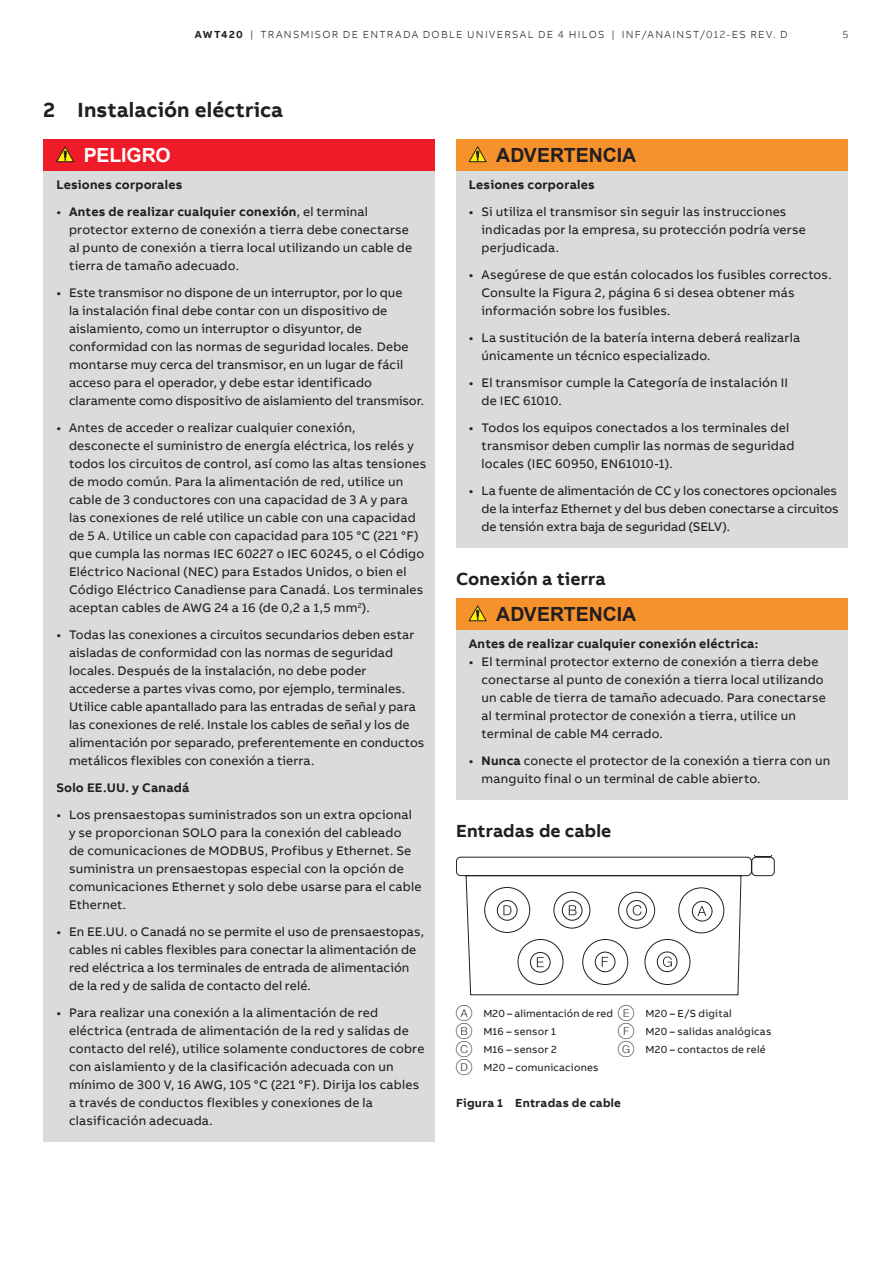
<style>
.page{position:relative;width:893px;height:1263px;background:#fff}
.page>*{position:absolute;margin:0;border:0;box-sizing:border-box;transform-origin:0 0}
.t1{font:700 21px "AB Bvoice";letter-spacing:.005em;color:#231f20}
.t2{font:700 19.5px "Arial";letter-spacing:-.005em;color:#231f20}
.t3{font:700 19.5px "Arial";letter-spacing:-.005em;color:#fff}
.t4{font:700 18px "AB Bvoice";letter-spacing:.005em;color:#231f20}
.t5{font:12.75px/18px "AB Bvoice";letter-spacing:.01em;color:#231f20}
.t6{font:700 12.75px "AB Bvoice";letter-spacing:.02em;color:#231f20}
.t7{font:700 12px "AB Bvoice";letter-spacing:.02em;color:#231f20}
.t8{font:10.5px/18px "AB Bvoice";letter-spacing:.02em;color:#231f20}
.t9{font:300 10.5px "AB Bvoice";letter-spacing:.12em;color:#231f20}
.s1{font-weight:700}
.s2{font-family:"Number Clear"}
</style>
<div class="page">
<div style="left:44px;top:139px;width:391px;height:31px;background:#ee1c28"></div>
<div style="left:44px;top:171px;width:391px;height:30px;background:#dadcdb"></div>
<div style="left:44px;top:198px;width:391px;height:88px;background:#dadcdb"></div>
<div style="left:44px;top:279px;width:391px;height:142px;background:#dadcdb"></div>
<div style="left:44px;top:414px;width:391px;height:214px;background:#dadcdb"></div>
<div style="left:44px;top:621px;width:391px;height:160px;background:#dadcdb"></div>
<div style="left:44px;top:774px;width:391px;height:30px;background:#dadcdb"></div>
<div style="left:44px;top:801px;width:391px;height:124px;background:#dadcdb"></div>
<div style="left:44px;top:918px;width:391px;height:88px;background:#dadcdb"></div>
<div style="left:44px;top:999px;width:391px;height:142px;background:#dadcdb"></div>
<svg style="left:56px;top:147px;width:18px;height:15px"></svg>
<div style="left:456px;top:139px;width:391px;height:31px;background:#f6922c"></div>
<div style="left:456px;top:171px;width:391px;height:30px;background:#dadcdb"></div>
<div style="left:456px;top:198px;width:391px;height:70px;background:#dadcdb"></div>
<div style="left:456px;top:261px;width:391px;height:70px;background:#dadcdb"></div>
<div style="left:456px;top:324px;width:391px;height:52px;background:#dadcdb"></div>
<div style="left:456px;top:369px;width:391px;height:52px;background:#dadcdb"></div>
<div style="left:456px;top:414px;width:391px;height:70px;background:#dadcdb"></div>
<div style="left:456px;top:477px;width:391px;height:70px;background:#dadcdb"></div>
<div style="left:456px;top:598px;width:391px;height:31px;background:#f6922c"></div>
<div style="left:456px;top:630px;width:391px;height:30px;background:#dadcdb"></div>
<div style="left:456px;top:648px;width:391px;height:106px;background:#dadcdb"></div>
<div style="left:456px;top:747px;width:391px;height:52px;background:#dadcdb"></div>
<svg style="left:469px;top:147px;width:17px;height:15px"></svg>
<svg style="left:469px;top:606px;width:17px;height:15px"></svg>
<svg style="left:456px;top:855px;width:319px;height:140px"></svg>
<p class="t9" style="left:195px;top:29px;width:594px"><span class="s1">AWT420</span> | TRANSMISOR DE ENTRADA DOBLE UNIVERSAL DE 4 HILOS | INF/ANAINST/012-ES REV. D</p>
<p class="t9" style="left:842px;top:28px;width:7px">5</p>
<h1 class="t1" style="left:44px;top:97px;width:241px">2 Instalación eléctrica</h1>
<h2 class="t3" style="left:84px;top:142px;width:88px">PELIGRO</h2>
<p class="t6" style="left:56px;top:177px;width:128px">Lesiones corporales</p>
<p class="t5" style="left:69px;top:203px;width:345px;text-indent:-13px">• <span class="s1">Antes de realizar cualquier conexión</span>, el terminal protector externo de conexión a tierra debe conectarse al punto de conexión a tierra local utilizando un cable de tierra de tamaño adecuado.</p>
<p class="t5" style="left:69px;top:284px;width:357px;text-indent:-13px">• Este transmisor no dispone de un interruptor, por lo que<br>la instalación final debe contar con un dispositivo de aislamiento, como un interruptor o disyuntor, de conformidad con las normas de seguridad locales. Debe montarse muy cerca del transmisor, en un lugar de fácil acceso para el operador, y debe estar identificado claramente como dispositivo de aislamiento del transmisor.</p>
<p class="t5" style="left:69px;top:419px;width:359px;text-indent:-13px">• Antes de acceder o realizar cualquier conexión, desconecte el suministro de energía eléctrica, los relés y todos los circuitos de control, así como las altas tensiones de modo común. Para la alimentación de red, utilice un cable de 3 conductores con una capacidad de 3 A y para las conexiones de relé utilice un cable con una capacidad de 5 A. Utilice un cable con capacidad para 105 °C (221 °F) que cumpla las normas IEC 60227 o IEC 60245, o el Código Eléctrico Nacional (NEC) para Estados Unidos, o bien el Código Eléctrico Canadiense para Canadá. Los terminales aceptan cables de AWG 24 a 16 (de 0,2 a 1,5 mm<sup>2</sup>).</p>
<p class="t5" style="left:69px;top:626px;width:357px;text-indent:-13px">• Todas las conexiones a circuitos secundarios deben estar aisladas de conformidad con las normas de seguridad locales. Después de la instalación, no debe poder accederse a partes vivas como, por ejemplo, terminales.<br>Utilice cable apantallado para las entradas de señal y para las conexiones de relé. Instale los cables de señal y los de alimentación por separado, preferentemente en conductos metálicos flexibles con conexión a tierra.</p>
<p class="t6" style="left:56px;top:780px;width:135px">Solo EE.UU. y Canadá</p>
<p class="t5" style="left:69px;top:806px;width:354px;text-indent:-13px">• Los prensaestopas suministrados son un extra opcional<br>y se proporcionan SOLO para la conexión del cableado<br>de comunicaciones de MODBUS, Profibus y Ethernet. Se suministra un prensaestopas especial con la opción de comunicaciones Ethernet y solo debe usarse para el cable Ethernet.</p>
<p class="t5" style="left:69px;top:923px;width:356px;text-indent:-13px">• En EE.UU. o Canadá no se permite el uso de prensaestopas, cables ni cables flexibles para conectar la alimentación de red eléctrica a los terminales de entrada de alimentación de la red y de salida de contacto del relé.</p>
<p class="t5" style="left:69px;top:1004px;width:357px;text-indent:-13px">• Para realizar una conexión a la alimentación de red eléctrica (entrada de alimentación de la red y salidas de contacto del relé), utilice solamente conductores de cobre con aislamiento y de la clasificación adecuada con un mínimo de 300 V, 16 AWG, 105 °C (221 °F). Dirija los cables a través de conductos flexibles y conexiones de la clasificación adecuada.</p>
<h2 class="t2" style="left:496px;top:142px;width:142px">ADVERTENCIA</h2>
<p class="t6" style="left:469px;top:177px;width:128px">Lesiones corporales</p>
<p class="t5" style="left:482px;top:203px;width:326px;text-indent:-13px">• Si utiliza el transmisor sin seguir las instrucciones indicadas por la empresa, su protección podría verse perjudicada.</p>
<p class="t5" style="left:482px;top:266px;width:352px;text-indent:-13px">• Asegúrese de que están colocados los fusibles correctos.<br>Consulte la Figura 2, página 6 si desea obtener más información sobre los fusibles.</p>
<p class="t5" style="left:482px;top:329px;width:320px;text-indent:-13px">• La sustitución de la batería interna deberá realizarla únicamente un técnico especializado.</p>
<p class="t5" style="left:482px;top:374px;width:308px;text-indent:-13px">• El transmisor cumple la Categoría de instalación II de IEC 61010.</p>
<p class="t5" style="left:482px;top:419px;width:314px;text-indent:-13px">• Todos los equipos conectados a los terminales del transmisor deben cumplir las normas de seguridad locales (IEC 60950, EN61010-1).</p>
<p class="t5" style="left:482px;top:482px;width:359px;text-indent:-13px">• La fuente de alimentación de CC y los conectores opcionales de la interfaz Ethernet y del bus deben conectarse a circuitos de tensión extra baja de seguridad (SELV).</p>
<h3 class="t4" style="left:456px;top:567px;width:151px">Conexión a tierra</h3>
<h2 class="t2" style="left:496px;top:601px;width:142px">ADVERTENCIA</h2>
<p class="t6" style="left:469px;top:636px;width:291px">Antes de realizar cualquier conexión eléctrica:</p>
<p class="t5" style="left:482px;top:653px;width:346px;text-indent:-13px">• El terminal protector externo de conexión a tierra debe conectarse al punto de conexión a tierra local utilizando un cable de tierra de tamaño adecuado. Para conectarse al terminal protector de conexión a tierra, utilice un terminal de cable M4 cerrado.</p>
<p class="t5" style="left:482px;top:752px;width:350px;text-indent:-13px">• <span class="s1">Nunca</span> conecte el protector de la conexión a tierra con un manguito final o un terminal de cable abierto.</p>
<h3 class="t4" style="left:456px;top:819px;width:157px">Entradas de cable</h3>
<p class="t8" style="left:456px;top:1005px;width:277px"><span class="s2">A</span> M20 – alimentación de red <span class="s2">E</span> M20 – E/S digital<br><span class="s2">B</span> M16 – sensor 1</p>
<p class="t8" style="left:618px;top:1023px;width:155px"><span class="s2">F</span> M20 – salidas analógicas</p>
<p class="t8" style="left:456px;top:1041px;width:102px"><span class="s2">C</span> M16 – sensor 2</p>
<p class="t8" style="left:618px;top:1041px;width:149px"><span class="s2">G</span> M20 – contactos de relé</p>
<p class="t8" style="left:456px;top:1059px;width:144px"><span class="s2">D</span> M20 – comunicaciones</p>
<p class="t7" style="left:456px;top:1095px;width:166px">Figura 1 Entradas de cable</p>
</div>
